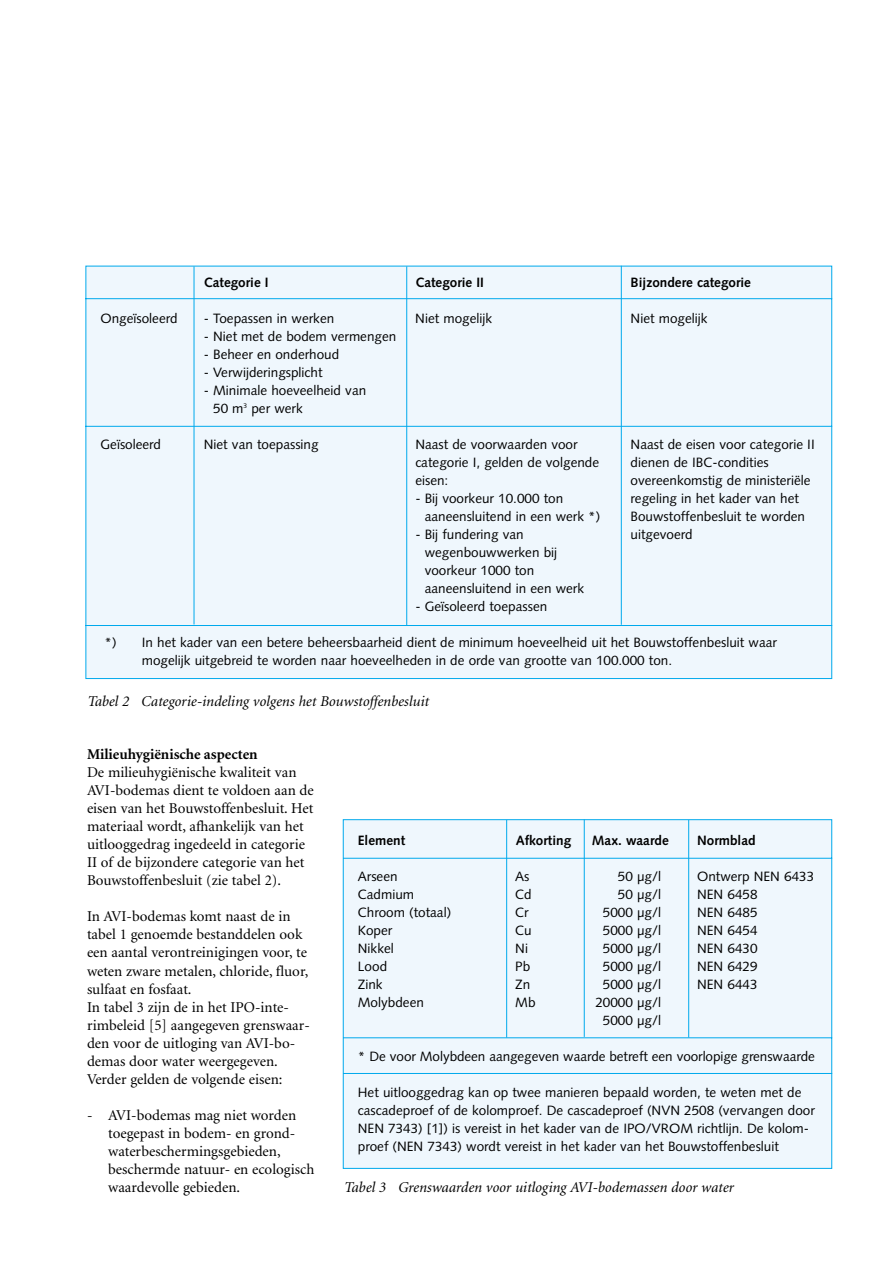
<style>
.page{position:relative;width:893px;height:1262px;background:#fff}
.page>*{position:absolute;margin:0;border:0;box-sizing:border-box;transform-origin:0 0}
.t1{font:15px/18px "Minion";color:#000}
.t2{font:italic 15px "Minion";color:#000}
.t3{font:700 15px "Minion";color:#000}
.t4{font:13.5px/18px "Syntax";color:#000}
.t5{font:700 13.5px "Syntax";color:#000}
.s1{color:#eff7fd}
</style>
<div class="page">
<div style="left:85px;top:265px;width:747px;height:414px;background:#eff7fd"></div>
<hr style="left:406px;top:266px;width:1px;height:359px;background:#00a9ec">
<hr style="left:194px;top:266px;width:1px;height:358px;background:#00a9ec">
<hr style="left:621px;top:266px;width:1px;height:359px;background:#00a9ec">
<div style="left:342px;top:819px;width:490px;height:350px;background:#eff7fd"></div>
<hr style="left:506px;top:820px;width:1px;height:217px;background:#00a9ec">
<hr style="left:584px;top:819px;width:1px;height:217px;background:#00a9ec">
<hr style="left:688px;top:820px;width:1px;height:217px;background:#00a9ec">
<p class="t5" style="left:204px;top:276px;width:66px">Categorie I</p>
<p class="t5" style="left:415px;top:276px;width:70px">Categorie II</p>
<p class="t5" style="left:630px;top:276px;width:122px">Bijzondere categorie</p>
<p class="t4" style="left:100px;top:310px;width:79px">Ongeïsoleerd</p>
<p class="t4" style="left:204px;top:310px;width:132px">- Toepassen in werken</p>
<p class="t4" style="left:415px;top:310px;width:78px">Niet mogelijk</p>
<p class="t4" style="left:630px;top:310px;width:78px">Niet mogelijk</p>
<p class="t4" style="left:204px;top:328px;width:194px">- Niet met de bodem vermengen</p>
<p class="t4" style="left:204px;top:346px;width:137px">- Beheer en onderhoud</p>
<p class="t4" style="left:204px;top:364px;width:120px">- Verwijderingsplicht</p>
<p class="t4" style="left:204px;top:382px;width:164px">- Minimale hoeveelheid van</p>
<p class="t4" style="left:204px;top:400px;width:101px"><span class="s1">-</span> 50 m<sup>3</sup> per werk</p>
<p class="t4" style="left:100px;top:436px;width:62px">Geïsoleerd</p>
<p class="t4" style="left:204px;top:436px;width:116px">Niet van toepassing</p>
<p class="t4" style="left:415px;top:436px;width:164px">Naast de voorwaarden voor</p>
<p class="t4" style="left:630px;top:436px;width:186px">Naast de eisen voor categorie II</p>
<p class="t4" style="left:415px;top:454px;width:185px">categorie I, gelden de volgende</p>
<p class="t4" style="left:630px;top:454px;width:140px">dienen de IBC-condities</p>
<p class="t4" style="left:415px;top:472px;width:35px">eisen:</p>
<p class="t4" style="left:630px;top:472px;width:181px">overeenkomstig de ministeriële</p>
<p class="t4" style="left:415px;top:490px;width:149px">- Bij voorkeur 10.000 ton</p>
<p class="t4" style="left:630px;top:490px;width:170px">regeling in het kader van het</p>
<p class="t4" style="left:415px;top:508px;width:186px"><span class="s1">-</span> aaneensluitend in een werk *)</p>
<p class="t4" style="left:630px;top:508px;width:176px">Bouwstoffenbesluit te worden</p>
<p class="t4" style="left:415px;top:526px;width:110px">- Bij fundering van</p>
<p class="t4" style="left:630px;top:526px;width:64px">uitgevoerd</p>
<p class="t4" style="left:415px;top:544px;width:143px"><span class="s1">-</span> wegenbouwwerken bij</p>
<p class="t4" style="left:415px;top:562px;width:120px"><span class="s1">-</span> voorkeur 1000 ton</p>
<p class="t4" style="left:415px;top:580px;width:170px"><span class="s1">-</span> aaneensluitend in een werk</p>
<p class="t4" style="left:415px;top:598px;width:133px">- Geïsoleerd toepassen</p>
<p class="t4" style="left:105px;top:634px;width:14px">*)</p>
<p class="t4" style="left:142px;top:634px;width:636px">In het kader van een betere beheersbaarheid dient de minimum hoeveelheid uit het Bouwstoffenbesluit waar mogelijk uitgebreid te worden naar hoeveelheden in de orde van grootte van 100.000 ton.</p>
<p class="t2" style="left:87px;top:695px;width:343px">Tabel 2 Categorie-indeling volgens het Bouwstoffenbesluit</p>
<p class="t3" style="left:87px;top:748px;width:172px">Milieuhygiënische aspecten</p>
<p class="t1" style="left:87px;top:765px;width:228px">De milieuhygiënische kwaliteit van AVI-bodemas dient te voldoen aan de eisen van het Bouwstoffenbesluit. Het materiaal wordt, afhankelijk van het uitlooggedrag ingedeeld in categorie II of de bijzondere categorie van het Bouwstoffenbesluit (zie tabel 2).</p>
<p class="t1" style="left:87px;top:909px;width:224px">In AVI-bodemas komt naast de in tabel 1 genoemde bestanddelen ook een aantal verontreinigingen voor, te weten zware metalen, chloride, fluor, sulfaat en fosfaat.<br>In tabel 3 zijn de in het IPO-inte&shy;rimbeleid [5] aangegeven grenswaar&shy;den voor de uitloging van AVI-bo&shy;demas door water weergegeven.<br>Verder gelden de volgende eisen:</p>
<p class="t1" style="left:108px;top:1107px;width:208px;text-indent:-21px">- AVI-bodemas mag niet worden toegepast in bodem- en grond&shy;waterbeschermingsgebieden, beschermde natuur- en ecologisch waardevolle gebieden.</p>
<p class="t5" style="left:358px;top:834px;width:49px">Element</p>
<p class="t5" style="left:515px;top:834px;width:57px">Afkorting</p>
<p class="t5" style="left:592px;top:834px;width:78px">Max. waarde</p>
<p class="t5" style="left:697px;top:834px;width:60px">Normblad</p>
<p class="t4" style="left:358px;top:868px;width:41px">Arseen</p>
<p class="t4" style="left:515px;top:868px;width:16px">As</p>
<p class="t4" style="left:618px;top:868px;width:45px">50 µg/l</p>
<p class="t4" style="left:697px;top:868px;width:119px">Ontwerp NEN 6433</p>
<p class="t4" style="left:358px;top:886px;width:58px">Cadmium</p>
<p class="t4" style="left:515px;top:886px;width:18px">Cd</p>
<p class="t4" style="left:618px;top:886px;width:45px">50 µg/l</p>
<p class="t4" style="left:697px;top:886px;width:62px">NEN 6458</p>
<p class="t4" style="left:358px;top:904px;width:95px">Chroom (totaal)</p>
<p class="t4" style="left:515px;top:904px;width:15px">Cr</p>
<p class="t4" style="left:603px;top:904px;width:60px">5000 µg/l</p>
<p class="t4" style="left:697px;top:904px;width:62px">NEN 6485</p>
<p class="t4" style="left:358px;top:922px;width:36px">Koper</p>
<p class="t4" style="left:515px;top:922px;width:18px">Cu</p>
<p class="t4" style="left:603px;top:922px;width:60px">5000 µg/l</p>
<p class="t4" style="left:697px;top:922px;width:62px">NEN 6454</p>
<p class="t4" style="left:358px;top:940px;width:37px">Nikkel</p>
<p class="t4" style="left:515px;top:940px;width:14px">Ni</p>
<p class="t4" style="left:603px;top:940px;width:60px">5000 µg/l</p>
<p class="t4" style="left:697px;top:940px;width:62px">NEN 6430</p>
<p class="t4" style="left:358px;top:958px;width:31px">Lood</p>
<p class="t4" style="left:515px;top:958px;width:17px">Pb</p>
<p class="t4" style="left:603px;top:958px;width:60px">5000 µg/l</p>
<p class="t4" style="left:697px;top:958px;width:62px">NEN 6429</p>
<p class="t4" style="left:358px;top:976px;width:26px">Zink</p>
<p class="t4" style="left:515px;top:976px;width:17px">Zn</p>
<p class="t4" style="left:603px;top:976px;width:60px">5000 µg/l</p>
<p class="t4" style="left:697px;top:976px;width:62px">NEN 6443</p>
<p class="t4" style="left:358px;top:994px;width:68px">Molybdeen</p>
<p class="t4" style="left:515px;top:994px;width:22px">Mb</p>
<p class="t4" style="left:595px;top:994px;width:67px;text-align:center">20000 µg/l<br>5000 µg/l</p>
<p class="t4" style="left:358px;top:1048px;width:458px">* De voor Molybdeen aangegeven waarde betreft een voorlopige grenswaarde</p>
<p class="t4" style="left:358px;top:1084px;width:458px">Het uitlooggedrag kan op twee manieren bepaald worden, te weten met de cascadeproef of de kolomproef. De cascadeproef (NVN 2508 (vervangen door NEN 7343) [1]) is vereist in het kader van de IPO/VROM richtlijn. De kolom&shy;proef (NEN 7343) wordt vereist in het kader van het Bouwstoffenbesluit</p>
<p class="t2" style="left:344px;top:1181px;width:391px">Tabel 3 Grenswaarden voor uitloging AVI-bodemassen door water</p>
</div>
